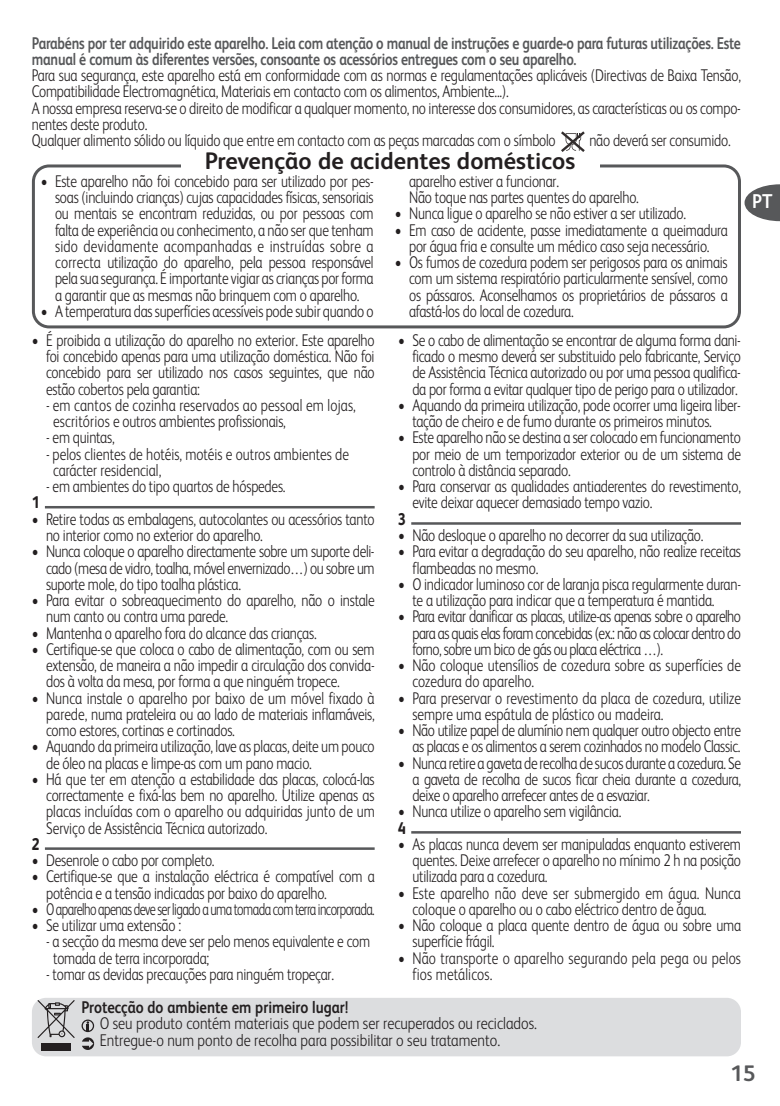
<style>
.page{position:relative;width:780px;height:1106px;background:#fff}
.page>*{position:absolute;margin:0;border:0;box-sizing:border-box;transform-origin:0 0}
.t1{font:700 24px "FS Albert";color:#231f20}
.t2{font:700 22.5px "FS Albert";color:#57585a}
.t3{font:700 20px "FS Albert";color:#fff;scale:.9 1}
.t4{font:300 17px/16.2px "FS Albert";letter-spacing:-.015em;color:#231f20;scale:.8 1}
.t5{font:700 17px/16.2px "FS Albert";letter-spacing:-.015em;color:#57585a;scale:.8 1}
.t6{font:300 17px/16.2px "FS Albert";letter-spacing:.01em;color:#231f20;scale:.8 1}
.t7{font:300 17px/16.2px "FS Albert";letter-spacing:-.015em;color:#231f20;scale:.85 1}
.t8{font:300 17px "FS Albert";letter-spacing:-.045em;color:#231f20;scale:.8 1}
.t9{font:700 17px "FS Albert";color:#231f20;scale:.85 1}
.t10{font:800 17px "FS Albert";color:#231f20;scale:.8 1}
</style>
<div class="page">
<hr style="left:45px;top:506px;width:329px;height:2px;background:#57585a">
<hr style="left:45px;top:847px;width:329px;height:2px;background:#57585a">
<hr style="left:411px;top:831px;width:330px;height:2px;background:#57585a">
<hr style="left:411px;top:522px;width:330px;height:2px;background:#57585a">
<div style="left:32px;top:997px;width:709px;height:59px;background:#dcdddf;border-radius:14px"></div>
<svg style="left:37px;top:999px;width:38px;height:39px"></svg>
<div style="left:41px;top:1043px;width:30px;height:8px;background:#231f20"></div>
<svg style="left:82px;top:1019px;width:12px;height:31px"></svg>
<svg style="left:32px;top:164px;width:709px;height:164px"></svg>
<div style="left:181px;top:150px;width:418px;height:25px;background:#fff"></div>
<svg style="left:744px;top:184px;width:36px;height:37px"></svg>
<svg style="left:561px;top:131px;width:23px;height:21px"></svg>
<p class="t5" style="left:32px;top:36px;width:887px">Parabéns por ter adquirido este aparelho. Leia com atenção o manual de instruções e guarde-o para futuras utilizações. Este manual é comum às diferentes versões, consoante os acessórios entregues com o seu aparelho.</p>
<p class="t4" style="left:32px;top:67px;width:887px">Para sua segurança, este aparelho está em conformidade com as normas e regulamentações aplicáveis (Directivas de Baixa Tensão, Compatibilidade Electromagnética, Materiais em contacto com os alimentos, Ambiente...).<br>A nossa empresa reserva-se o direito de modificar a qualquer momento, no interesse dos consumidores, as características ou os compo&shy;nentes deste produto.<br>Qualquer alimento sólido ou líquido que entre em contacto com as peças marcadas com o símbolo</p>
<p class="t4" style="left:589px;top:132px;width:178px">não deverá ser consumido.</p>
<h1 class="t1" style="left:205px;top:151px;width:372px">Prevenção de acidentes domésticos</h1>
<p class="t4" style="left:409px;top:173px;width:289px">aparelho estiver a funcionar.<br>Não toque nas partes quentes do aparelho.</p>
<p class="t4" style="left:395px;top:205px;width:365px">• Nunca ligue o aparelho se não estiver a ser utilizado.</p>
<p class="t4" style="left:395px;top:222px;width:417px;text-align:center">• Em caso de acidente, passe imediatamente a queimadura por água fria e consulte um médico caso seja necessário.</p>
<p class="t4" style="left:409px;top:254px;width:400px;text-align:justify;text-indent:-14px">• Os fumos de cozedura podem ser perigosos para os animais com um sistema respiratório particularmente sensível, como os pássaros. Aconselhamos os proprietários de pássaros a afastá-los do local de cozedura.</p>
<p class="t4" style="left:55px;top:173px;width:400px;text-align:justify;text-indent:-14px">• Este aparelho não foi concebido para ser utilizado por pes&shy;soas (incluindo crianças) cujas capacidades físicas, sensoriais ou mentais se encontram reduzidas, ou por pessoas com falta de experiência ou conhecimento, a não ser que tenham sido devidamente acompanhadas e instruídas sobre a correcta utilização do aparelho, pela pessoa responsável pela sua segurança. É importante vigiar as crianças por forma a garantir que as mesmas não brinquem com o aparelho.</p>
<p class="t4" style="left:41px;top:303px;width:417px">• A temperatura das superfícies acessíveis pode subir quando o</p>
<p class="t4" style="left:46px;top:332px;width:412px;text-align:justify;text-indent:-14px">• É proibida a utilização do aparelho no exterior. Este aparelho foi concebido apenas para uma utilização doméstica. Não foi concebido para ser utilizado nos casos seguintes, que não estão cobertos pela garantia:</p>
<p class="t6" style="left:53px;top:397px;width:380px;text-indent:-7px">- em cantos de cozinha reservados ao pessoal em lojas, escritórios e outros ambientes profissionais,</p>
<p class="t4" style="left:46px;top:429px;width:87px">- em quintas,</p>
<p class="t4" style="left:53px;top:446px;width:371px;text-indent:-7px">- pelos clientes de hotéis, motéis e outros ambientes de carácter residencial,</p>
<p class="t4" style="left:46px;top:478px;width:301px">- em ambientes do tipo quartos de hóspedes.</p>
<p class="t10" style="left:32px;top:492px;width:11px">1</p>
<p class="t4" style="left:46px;top:511px;width:412px;text-indent:-14px">• Retire todas as embalagens, autocolantes ou acessórios tanto no interior como no exterior do aparelho.</p>
<p class="t4" style="left:46px;top:543px;width:412px;text-align:justify;text-indent:-14px">• Nunca coloque o aparelho directamente sobre um suporte deli&shy;cado (mesa de vidro, toalha, móvel envernizado…) ou sobre um suporte mole, do tipo toalha plástica.</p>
<p class="t4" style="left:46px;top:592px;width:412px;text-indent:-14px">• Para evitar o sobreaquecimento do aparelho, não o instale num canto ou contra uma parede.</p>
<p class="t4" style="left:32px;top:624px;width:357px">• Mantenha o aparelho fora do alcance das crianças.</p>
<p class="t4" style="left:46px;top:641px;width:412px;text-align:justify;text-indent:-14px">• Certifique-se que coloca o cabo de alimentação, com ou sem extensão, de maneira a não impedir a circulação dos convida&shy;dos à volta da mesa, por forma a que ninguém tropece.</p>
<p class="t4" style="left:46px;top:689px;width:412px;text-align:justify;text-indent:-14px">• Nunca instale o aparelho por baixo de um móvel fixado à parede, numa prateleira ou ao lado de materiais inflamáveis, como estores, cortinas e cortinados.</p>
<p class="t4" style="left:46px;top:738px;width:412px;text-indent:-14px">• Aquando da primeira utilização, lave as placas, deite um pouco de óleo na placas e limpe-as com um pano macio.</p>
<p class="t4" style="left:46px;top:771px;width:412px;text-align:justify;text-indent:-14px">• Há que ter em atenção a estabilidade das placas, colocá-las correctamente e fixá-las bem no aparelho. Utilize apenas as placas incluídas com o aparelho ou adquiridas junto de um Serviço de Assistência Técnica autorizado.</p>
<p class="t10" style="left:32px;top:834px;width:11px">2</p>
<p class="t4" style="left:32px;top:852px;width:230px">• Desenrole o cabo por completo.</p>
<p class="t4" style="left:46px;top:868px;width:412px;text-indent:-14px">• Certifique-se que a instalação eléctrica é compatível com a potência e a tensão indicadas por baixo do aparelho.</p>
<p class="t8" style="left:32px;top:899px;width:430px">• O aparelho apenas deve ser ligado a uma tomada com terra incorporada.</p>
<p class="t4" style="left:32px;top:917px;width:188px">• Se utilizar uma extensão :</p>
<p class="t4" style="left:53px;top:933px;width:397px;text-indent:-7px">- a secção da mesma deve ser pelo menos equivalente e com tomada de terra incorporada;</p>
<p class="t4" style="left:46px;top:966px;width:361px">- tomar as devidas precauções para ninguém tropeçar.</p>
<p class="t4" style="left:412px;top:332px;width:412px;text-align:justify;text-indent:-14px">• Se o cabo de alimentação se encontrar de alguma forma dani&shy;ficado o mesmo deverá ser substituido pelo fabricante, Serviço de Assistência Técnica autorizado ou por uma pessoa qualifica&shy;da por forma a evitar qualquer tipo de perigo para o utilizador.</p>
<p class="t4" style="left:412px;top:397px;width:412px;text-indent:-14px">• Aquando da primeira utilização, pode ocorrer uma ligeira liber&shy;tação de cheiro e de fumo durante os primeiros minutos.</p>
<p class="t4" style="left:412px;top:429px;width:412px;text-align:justify;text-indent:-14px">• Este aparelho não se destina a ser colocado em funcionamento por meio de um temporizador exterior ou de um sistema de controlo à distância separado.</p>
<p class="t4" style="left:412px;top:478px;width:412px;text-indent:-14px">• Para conservar as qualidades antiaderentes do revestimento, evite deixar aquecer demasiado tempo vazio.</p>
<p class="t10" style="left:398px;top:509px;width:11px">3</p>
<p class="t4" style="left:398px;top:527px;width:383px">• Não desloque o aparelho no decorrer da sua utilização.</p>
<p class="t4" style="left:412px;top:543px;width:412px;text-indent:-14px">• Para evitar a degradação do seu aparelho, não realize receitas flambeadas no mesmo.</p>
<p class="t4" style="left:412px;top:576px;width:412px;text-indent:-14px">• O indicador luminoso cor de laranja pisca regularmente duran&shy;te a utilização para indicar que a temperatura é mantida.</p>
<p class="t4" style="left:412px;top:608px;width:412px;text-align:justify;text-indent:-14px">• Para evitar danificar as placas, utilize-as apenas sobre o aparelho para as quais elas foram concebidas (ex.: não as colocar dentro do forno, sobre um bico de gás ou placa eléctrica …).</p>
<p class="t4" style="left:412px;top:657px;width:412px;text-indent:-14px">• Não coloque utensílios de cozedura sobre as superfícies de cozedura do aparelho.</p>
<p class="t4" style="left:412px;top:689px;width:412px;text-indent:-14px">• Para preservar o revestimento da placa de cozedura, utilize sempre uma espátula de plástico ou madeira.</p>
<p class="t4" style="left:398px;top:722px;width:430px;text-align:right">• Não utilize papel de alumínio nem qualquer outro objecto entre as placas e os alimentos a serem cozinhados no modelo Classic.</p>
<p class="t4" style="left:412px;top:754px;width:412px;text-align:justify;text-indent:-14px">• Nunca retire a gaveta de recolha de sucos durante a cozedura. Se a gaveta de recolha de sucos ficar cheia durante a cozedura, deixe o aparelho arrefecer antes de a esvaziar.</p>
<p class="t4" style="left:398px;top:803px;width:280px">• Nunca utilize o aparelho sem vigilância.</p>
<p class="t10" style="left:398px;top:817px;width:11px">4</p>
<p class="t4" style="left:412px;top:836px;width:412px;text-align:justify;text-indent:-14px">• As placas nunca devem ser manipuladas enquanto estiverem quentes. Deixe arrefecer o aparelho no mínimo 2 h na posição utilizada para a cozedura.</p>
<p class="t4" style="left:412px;top:884px;width:412px;text-indent:-14px">• Este aparelho não deve ser submergido em água. Nunca coloque o aparelho ou o cabo eléctrico dentro de água.</p>
<p class="t4" style="left:412px;top:917px;width:412px;text-indent:-14px">• Não coloque a placa quente dentro de água ou sobre uma superfície frágil.</p>
<p class="t6" style="left:412px;top:949px;width:412px;text-indent:-14px">• Não transporte o aparelho segurando pela pega ou pelos fios metálicos.</p>
<p class="t9" style="left:81px;top:1000px;width:315px">Protecção do ambiente em primeiro lugar!</p>
<p class="t7" style="left:100px;top:1015px;width:516px">O seu produto contém materiais que podem ser recuperados ou reciclados.<br>Entregue-o num ponto de recolha para possibilitar o seu tratamento.</p>
<p class="t3" style="left:752px;top:193px;width:24px">PT</p>
<h2 class="t2" style="left:730px;top:1064px;width:27px">15</h2>
</div>
